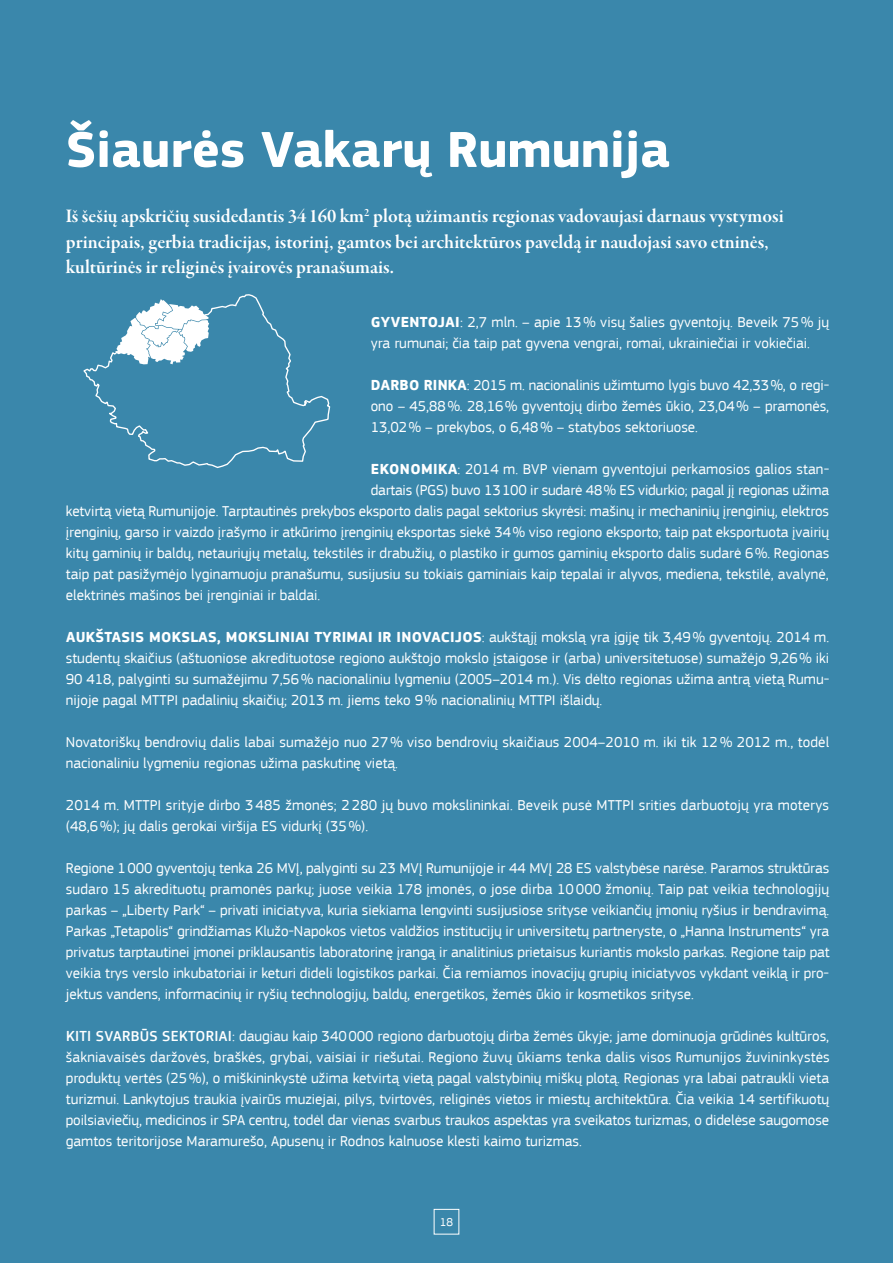
<style>
.page{position:relative;width:893px;height:1263px;background:#3a87ab}
.page>*{position:absolute;margin:0;border:0;box-sizing:border-box;transform-origin:0 0}
.t1{font:700 52.5px "EC Square Sans Pro";color:#fff}
.t2{font:19.5px/25.5px "Garamond Premr Pro Smbd Subh";color:#fff}
.t3{font:15px/21px "EC Square Sans Pro";color:#fff;text-align:justify}
.t4{font:12px "EC Square Sans Pro";color:#fff}
.s1{font-weight:700}
.s2{font-weight:500}
</style>
<div class="page">
<svg style="left:83px;top:294px;width:247px;height:174px"></svg>
<h1 class="t1" style="left:66px;top:118px;width:606px">Šiaurės Vakarų Rumunija</h1>
<p class="t2" style="left:66px;top:204px;width:719px">Iš šešių apskričių susidedantis 34 160 km<sup>2</sup> plotą užimantis regionas vadovaujasi darnaus vystymosi principais, gerbia tradicijas, istorinį, gamtos bei architektūros paveldą ir naudojasi savo etninės, kultūrinės ir religinės įvairovės pranašumais.</p>
<p class="t3" style="left:371px;top:312px;width:460px"><span class="s1">GYVENTOJAI</span>: 2,7 mln. – apie 13% visų šalies gyventojų. Beveik 75% jų yra rumunai; čia taip pat gyvena vengrai, romai, ukrainiečiai ir vokiečiai.</p>
<p class="t3" style="left:371px;top:375px;width:460px"><span class="s1">DARBO RINKA</span>: 2015 m. nacionalinis užimtumo lygis buvo 42,33%, o regi&shy;ono – 45,88%. 28,16% gyventojų dirbo žemės ūkio, 23,04% – pramonės, 13,02% – prekybos, o 6,48% – statybos sektoriuose.</p>
<p class="t3" style="left:371px;top:459px;width:460px"><span class="s1">EKONOMIKA</span>: 2014 m. BVP vienam gyventojui perkamosios galios stan-</p>
<p class="t3" style="left:371px;top:480px;width:460px">dartais (PGS) buvo 13100 ir sudarė 48% ES vidurkio; pagal jį regionas užima</p>
<p class="t3" style="left:66px;top:501px;width:765px">ketvirtą vietą Rumunijoje. Tarptautinės prekybos eksporto dalis pagal sektorius skyrėsi: mašinų ir mechaninių įrenginių, elektros</p>
<p class="t3" style="left:66px;top:522px;width:765px">įrenginių, garso ir vaizdo įrašymo ir atkūrimo įrenginių eksportas siekė 34% viso regiono eksporto; taip pat eksportuota įvairių</p>
<p class="t3" style="left:66px;top:543px;width:765px">kitų gaminių ir baldų, netauriųjų metalų, tekstilės ir drabužių, o plastiko ir gumos gaminių eksporto dalis sudarė 6%. Regionas</p>
<p class="t3" style="left:66px;top:564px;width:764px">taip pat pasižymėjo lyginamuoju pranašumu, susijusiu su tokiais gaminiais kaip tepalai ir alyvos, mediena, tekstilė, avalynė,</p>
<p class="t3" style="left:66px;top:585px;width:256px">elektrinės mašinos bei įrenginiai ir baldai.</p>
<p class="t3" style="left:66px;top:627px;width:765px"><span class="s1">AUKŠTASIS MOKSLAS, MOKSLINIAI TYRIMAI IR INOVACIJOS</span>: aukštąjį mokslą yra įgiję tik 3,49% gyventojų. 2014 m. studentų skaičius (aštuoniose akredituotose regiono aukštojo mokslo įstaigose ir (arba) universitetuose) sumažėjo 9,26% iki 90 418, palyginti su sumažėjimu 7,56% nacionaliniu lygmeniu (2005–2014 m.). Vis dėlto regionas užima antrą vietą Rumu&shy;nijoje pagal MTTPI padalinių skaičių; 2013 m. jiems teko 9% nacionalinių MTTPI išlaidų.</p>
<p class="t3" style="left:66px;top:732px;width:765px">Novatoriškų bendrovių dalis labai sumažėjo nuo 27% viso bendrovių skaičiaus 2004–2010 m. iki tik 12 % 2012 m., todėl nacionaliniu lygmeniu regionas užima paskutinę vietą.</p>
<p class="t3" style="left:66px;top:795px;width:765px">2014 m. MTTPI srityje dirbo 3 485 žmonės; 2 280 jų buvo mokslininkai. Beveik pusė MTTPI srities darbuotojų yra moterys (48,6%); jų dalis gerokai viršija ES vidurkį (35%).</p>
<p class="t3" style="left:66px;top:858px;width:765px">Regione 1000 gyventojų tenka 26 MVĮ, palyginti su 23 MVĮ Rumunijoje ir 44 MVĮ 28 ES valstybėse narėse. Paramos struktūras sudaro 15 akredituotų pramonės parkų; juose veikia 178 įmonės, o jose dirba 10 000 žmonių. Taip pat veikia technologijų parkas – „Liberty Park“ – privati iniciatyva, kuria siekiama lengvinti susijusiose srityse veikiančių įmonių ryšius ir bendravimą.<br>Parkas „Tetapolis“ grindžiamas Klužo-Napokos vietos valdžios institucijų ir universitetų partneryste, o „Hanna Instruments“ yra privatus tarptautinei įmonei priklausantis laboratorinę įrangą ir analitinius prietaisus kuriantis mokslo parkas. Regione taip pat veikia trys verslo inkubatoriai ir keturi dideli logistikos parkai. Čia remiamos inovacijų grupių iniciatyvos vykdant veiklą ir pro&shy;jektus vandens, informacinių ir ryšių technologijų, baldų, energetikos, žemės ūkio ir kosmetikos srityse.</p>
<p class="t3" style="left:66px;top:1026px;width:765px"><span class="s2">KITI SVARBŪS SEKTORIAI</span>: daugiau kaip 340000 regiono darbuotojų dirba žemės ūkyje; jame dominuoja grūdinės kultūros, šakniavaisės daržovės, braškės, grybai, vaisiai ir riešutai. Regiono žuvų ūkiams tenka dalis visos Rumunijos žuvininkystės produktų vertės (25%), o miškininkystė užima ketvirtą vietą pagal valstybinių miškų plotą. Regionas yra labai patraukli vieta turizmui. Lankytojus traukia įvairūs muziejai, pilys, tvirtovės, religinės vietos ir miestų architektūra. Čia veikia 14 sertifikuotų poilsiaviečių, medicinos ir SPA centrų, todėl dar vienas svarbus traukos aspektas yra sveikatos turizmas, o didelėse saugomose gamtos teritorijose Maramurešo, Apusenų ir Rodnos kalnuose klesti kaimo turizmas.</p>
<p class="t4" style="left:440px;top:1215px;width:15px">18</p>
</div>
